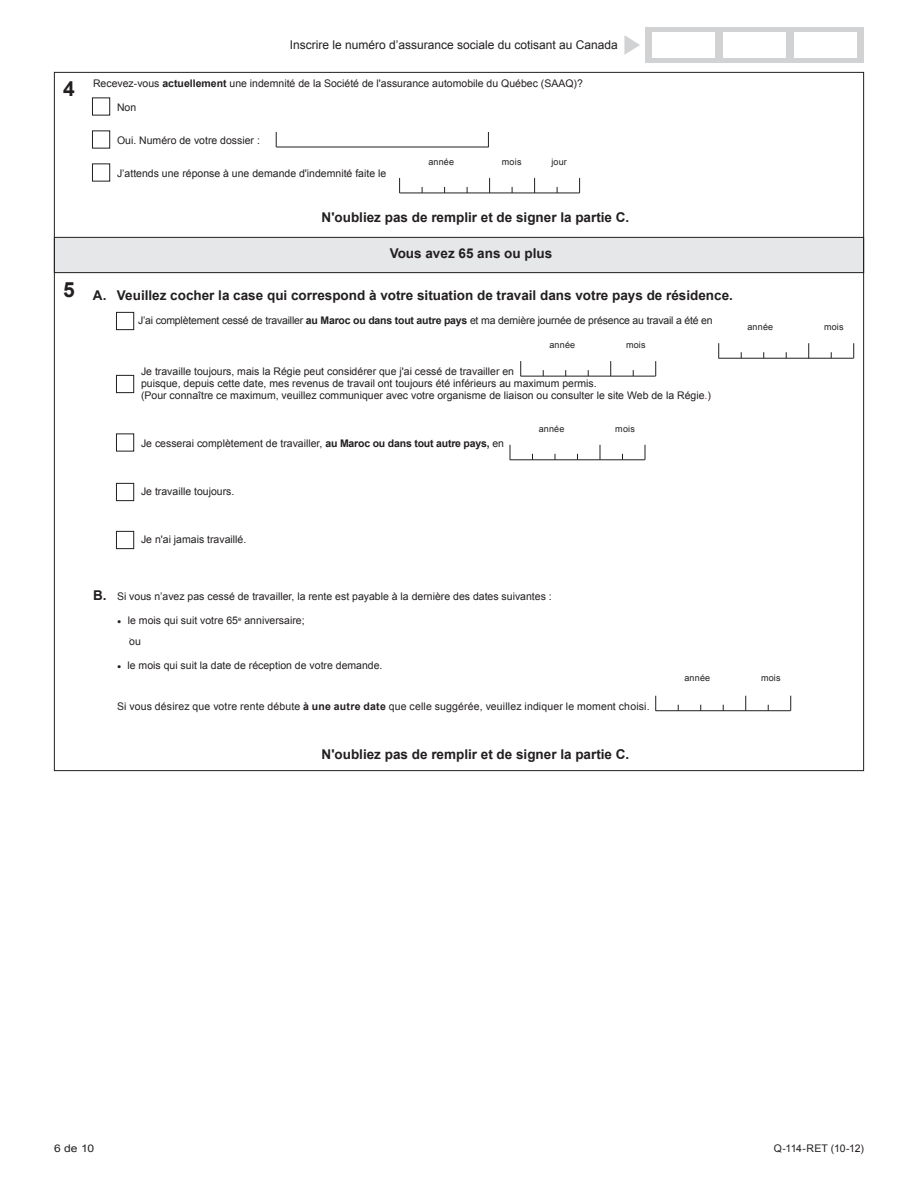
<style>
.page{position:relative;width:918px;height:1188px;background:#fff}
.page>*{position:absolute;margin:0;border:0;box-sizing:border-box;transform-origin:0 0}
.t1{font:700 21px "Arial";color:#231f20}
.t2{font:700 13.5px "Arial";color:#231f20}
.t3{font:12px "Arial";color:#231f20}
.t4{font:10.5px/12px "Arial";color:#231f20}
.t5{font:10.5px "Arial";letter-spacing:-.02em;color:#231f20}
.t6{font:10.5px "Arial";color:#231f20;scale:1.15 1}
.t7{font:9px "Arial";letter-spacing:.02em;color:#231f20}
.s1{font-weight:700}
.s2{color:#d1232a}
.s3{font-weight:700;font-size:13.5px}
.s4{font-size:12px}
.s5{font-style:italic}
</style>
<div class="page">
<div style="left:54px;top:237px;width:810px;height:36px;background:#e6e7e9"></div>
<div style="left:54px;top:237px;width:810px;height:36px;border:1px solid #231f20"></div>
<div style="left:116px;top:375px;width:18px;height:18px;border:1px solid #231f20"></div>
<div style="left:116px;top:434px;width:18px;height:18px;border:1px solid #231f20"></div>
<div style="left:116px;top:483px;width:18px;height:18px;border:1px solid #231f20"></div>
<div style="left:116px;top:312px;width:18px;height:18px;border:1px solid #231f20"></div>
<div style="left:92px;top:98px;width:18px;height:18px;border:1px solid #231f20"></div>
<div style="left:92px;top:130px;width:18px;height:18px;border:1px solid #231f20"></div>
<svg style="left:399px;top:178px;width:1px;height:15px"></svg>
<svg style="left:489px;top:178px;width:1px;height:15px"></svg>
<svg style="left:534px;top:178px;width:1px;height:15px"></svg>
<svg style="left:579px;top:178px;width:1px;height:15px"></svg>
<hr style="left:400px;top:193px;width:180px;height:1px;background:#231f20">
<hr style="left:276px;top:147px;width:213px;height:1px;background:#231f20">
<svg style="left:276px;top:132px;width:1px;height:15px"></svg>
<svg style="left:488px;top:132px;width:1px;height:15px"></svg>
<div style="left:92px;top:164px;width:18px;height:18px;border:1px solid #231f20"></div>
<svg style="left:718px;top:343px;width:1px;height:15px"></svg>
<svg style="left:808px;top:343px;width:1px;height:15px"></svg>
<svg style="left:853px;top:343px;width:1px;height:15px"></svg>
<hr style="left:719px;top:358px;width:135px;height:1px;background:#231f20">
<svg style="left:520px;top:361px;width:1px;height:15px"></svg>
<svg style="left:610px;top:361px;width:1px;height:15px"></svg>
<svg style="left:655px;top:361px;width:1px;height:15px"></svg>
<hr style="left:521px;top:376px;width:135px;height:1px;background:#231f20">
<svg style="left:510px;top:445px;width:1px;height:14px"></svg>
<svg style="left:600px;top:445px;width:1px;height:14px"></svg>
<svg style="left:645px;top:445px;width:1px;height:15px"></svg>
<hr style="left:510px;top:459px;width:135px;height:1px;background:#231f20">
<div style="left:116px;top:531px;width:18px;height:18px;border:1px solid #231f20"></div>
<svg style="left:655px;top:696px;width:1px;height:15px"></svg>
<svg style="left:745px;top:696px;width:1px;height:14px"></svg>
<svg style="left:790px;top:696px;width:1px;height:14px"></svg>
<hr style="left:656px;top:710px;width:135px;height:1px;background:#231f20">
<svg style="left:624px;top:35px;width:16px;height:20px"></svg>
<div style="left:645px;top:27px;width:219px;height:36px;background:#d1d2d4"></div>
<div style="left:723px;top:32px;width:63px;height:26px;background:#fff"></div>
<div style="left:652px;top:32px;width:63px;height:26px;background:#fff"></div>
<div style="left:794px;top:32px;width:63px;height:26px;background:#fff"></div>
<h1 class="t1" style="left:63px;top:75px;width:13px">4</h1>
<h1 class="t1" style="left:63px;top:276px;width:13px">5</h1>
<p class="t3" style="left:290px;top:37px;width:330px">Inscrire le numéro d’assurance sociale du cotisant au Canada</p>
<p class="t4" style="left:93px;top:77px;width:491px">Recevez-vous <span class="s1">actuellement</span> une indemnité de la Société de l'assurance automobile du Québec (SAAQ)?</p>
<p class="t4" style="left:117px;top:101px;width:21px">Non</p>
<p class="t4" style="left:117px;top:134px;width:144px">Oui. Numéro de votre dossier :</p>
<p class="t4" style="left:117px;top:167px;width:271px">J’attends une réponse à une demande d'indemnité faite le</p>
<p class="t2" style="left:322px;top:208px;width:309px">N'oubliez pas de remplir et de signer la partie C.</p>
<p class="t2" style="left:390px;top:244px;width:164px">Vous avez 65 ans ou plus</p>
<p class="t2" style="left:93px;top:286px;width:642px">A. Veuillez cocher la case qui correspond à votre situation de travail dans votre pays de résidence.</p>
<p class="t5" style="left:138px;top:313px;width:576px">J’ai complètement cessé de travailler <span class="s1">au Maroc ou dans tout autre pays</span> et ma dernière journée de présence au travail a été en</p>
<p class="t7" style="left:428px;top:156px;width:27px">année</p>
<p class="t7" style="left:502px;top:156px;width:21px">mois</p>
<p class="t7" style="left:551px;top:156px;width:17px">jour</p>
<p class="t7" style="left:549px;top:339px;width:27px">année</p>
<p class="t7" style="left:626px;top:339px;width:21px">mois</p>
<p class="t4" style="left:141px;top:365px;width:571px">Je travaille toujours, mais la Régie peut considérer que j'ai cessé de travailler en<br>puisque, depuis cette date, mes revenus de travail ont toujours été inférieurs au maximum permis.<br>(Pour connaître ce maximum, veuillez communiquer avec votre organisme de liaison ou consulter le site Web de la Régie<span class="s2">.</span>)</p>
<p class="t4" style="left:141px;top:437px;width:365px">Je cesserai complètement de travailler, <span class="s1">au Maroc ou dans tout autre pays,</span> en</p>
<p class="t4" style="left:141px;top:485px;width:95px">Je travaille toujours.</p>
<p class="t4" style="left:141px;top:533px;width:107px">Je n'ai jamais travaillé.</p>
<p class="t7" style="left:539px;top:423px;width:27px">année</p>
<p class="t7" style="left:615px;top:423px;width:21px">mois</p>
<p class="t7" style="left:747px;top:321px;width:27px">année</p>
<p class="t7" style="left:824px;top:321px;width:21px">mois</p>
<p class="t4" style="left:93px;top:590px;width:460px"><span class="s3">B.</span> Si vous n’avez pas cessé de travailler, la rente est payable à la dernière des dates suivantes :</p>
<p class="t4" style="left:128px;top:610px;width:179px;line-height:21px;text-indent:-11px"><span class="s4">•</span> le mois qui suit votre 65<sup>e</sup> anniversaire; <span class="s5">ׄ</span>ou</p>
<p class="t4" style="left:117px;top:659px;width:267px"><span class="s4">•</span> le mois qui suit la date de réception de votre demande.</p>
<p class="t4" style="left:117px;top:700px;width:534px">Si vous désirez que votre rente débute <span class="s1">à une autre date</span> que celle suggérée, veuillez indiquer le moment choisi.</p>
<p class="t2" style="left:322px;top:745px;width:309px">N'oubliez pas de remplir et de signer la partie C.</p>
<p class="t7" style="left:684px;top:672px;width:27px">année</p>
<p class="t7" style="left:761px;top:672px;width:21px">mois</p>
<p class="t6" style="left:54px;top:1141px;width:37px">6 de 10</p>
<p class="t5" style="left:774px;top:1141px;width:92px">Q-114-RET (10-12)</p>
</div>
